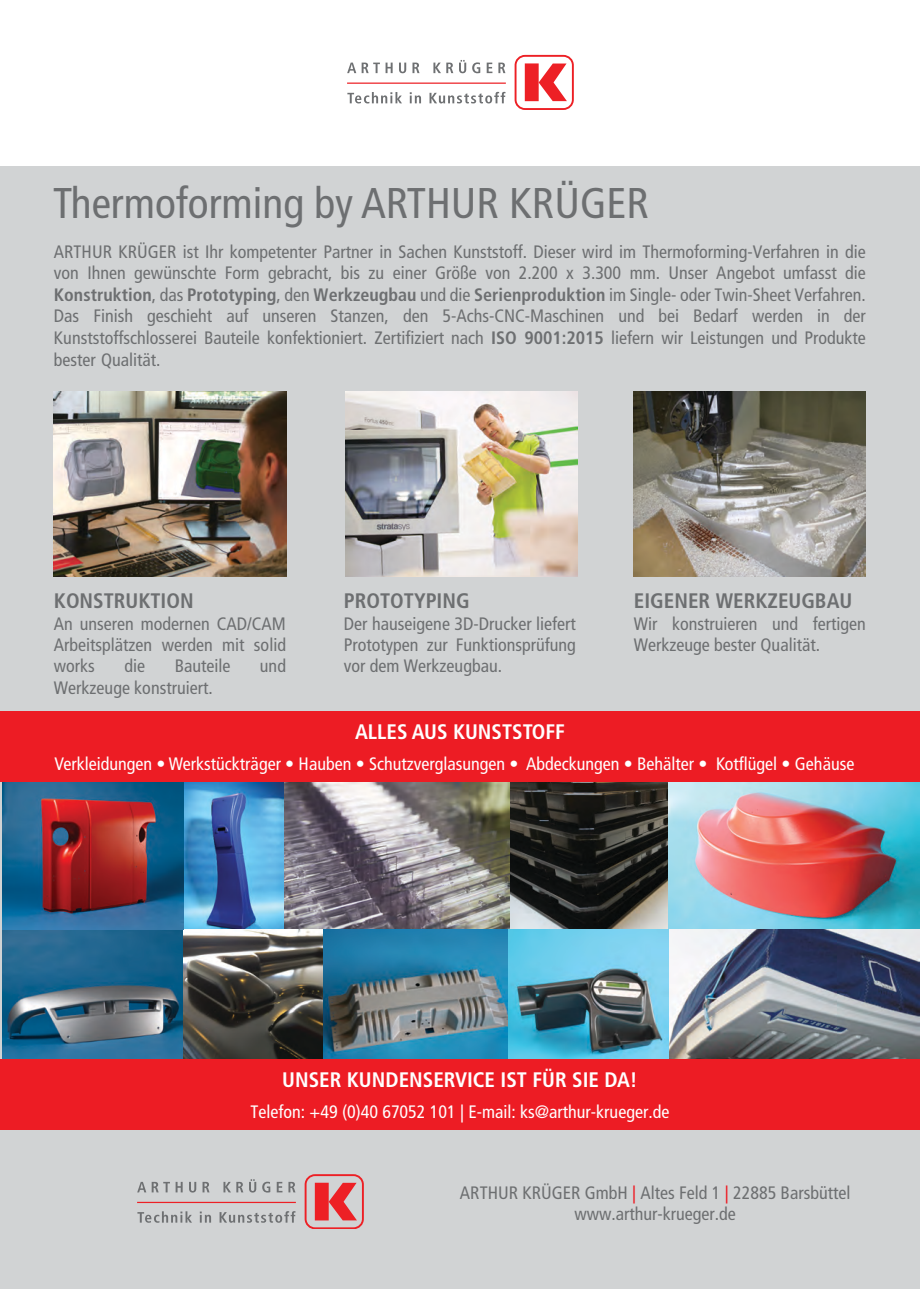
<style>
.page{position:relative;width:920px;height:1289px;background:#fff}
.page>*{position:absolute;margin:0;border:0;box-sizing:border-box;transform-origin:0 0}
.t1{font:condensed 42.9px "Frutiger LT Std";color:#6d6f71}
.t2{font:700 condensed 21px "Frutiger LT Std";color:#fff}
.t3{font:700 condensed 21px "Frutiger LT Std";color:#6d6f71}
.t4{font:condensed 18px/21.3px "Frutiger LT Std";color:#6d6f71;text-align:justify}
.t5{font:condensed 18px "Frutiger LT Std";color:#fff}
.t6{font:condensed 18px/21px "Frutiger LT";color:#6d6f71;text-align:center}
.s1{font-weight:700}
.s2{font-family:"Frutiger LT"}
.s3{color:#ed1c24}
</style>
<div class="page">
<div style="left:1px;top:165px;width:918px;height:1123px;background:#d1d3d4"></div>
<img style="left:633px;top:391px;width:232px;height:185px">
<img style="left:54px;top:391px;width:232px;height:185px">
<img style="left:2px;top:929px;width:322px;height:130px">
<img style="left:183px;top:782px;width:485px;height:151px">
<img style="left:324px;top:929px;width:328px;height:130px">
<img style="left:668px;top:782px;width:251px;height:147px">
<img style="left:652px;top:929px;width:267px;height:130px">
<img style="left:2px;top:782px;width:181px;height:147px">
<div style="left:0;top:711px;width:919px;height:71px;background:#ed1c24"></div>
<div style="left:1px;top:1059px;width:918px;height:70px;background:#ed1c24"></div>
<svg style="left:347px;top:92px;width:158px;height:11px"></svg>
<svg style="left:347px;top:60px;width:158px;height:13px"></svg>
<hr style="left:347px;top:83px;width:158px;height:1px;background:#ed2025">
<div style="left:514px;top:55px;width:59px;height:55px;border:2px solid #ed2025;border-radius:9px"></div>
<svg style="left:524px;top:63px;width:42px;height:38px"></svg>
<svg style="left:137px;top:1211px;width:158px;height:11px"></svg>
<svg style="left:137px;top:1179px;width:158px;height:13px"></svg>
<hr style="left:137px;top:1201px;width:159px;height:2px;background:#ed2025">
<div style="left:304px;top:1174px;width:59px;height:54px;border:2px solid #ed2025;border-radius:9px"></div>
<svg style="left:315px;top:1182px;width:42px;height:38px"></svg>
<img style="left:345px;top:391px;width:231px;height:185px">
<h1 class="t1" style="left:53px;top:178px;width:597px">Thermoforming by ARTHUR KRÜGER</h1>
<p class="t4" style="left:54px;top:241px;width:813px">ARTHUR KRÜGER ist Ihr kompetenter Partner in Sachen Kunststoff. Dieser wird im Thermoforming-Verfahren in die von Ihnen gewünschte Form gebracht, bis zu einer Größe von 2.200 x 3.300 mm. Unser Angebot umfasst die <span class="s1">Konstruktion</span>, das <span class="s1">Prototyping</span>, den <span class="s1">Werkzeugbau</span> und die <span class="s1">Serienproduktion</span> im Single- oder Twin-Sheet Verfahren.<br>Das Finish geschieht auf unseren Stanzen, den 5-Achs-CNC-Maschinen und bei Bedarf werden in der Kunststoffschlosserei Bauteile konfektioniert. Zertifiziert nach <span class="s1">ISO 9001:2015</span> liefern wir Leistungen und Produkte bester Qualität.</p>
<p class="t3" style="left:54px;top:588px;width:141px">KONSTRUKTION</p>
<p class="t4" style="left:54px;top:613px;width:233px">An unseren modernen CAD/CAM Arbeitsplätzen werden mit solid works</p>
<p class="t4" style="left:124px;top:655px;width:22px">die</p>
<p class="t4" style="left:175px;top:655px;width:57px">Bauteile</p>
<p class="t4" style="left:260px;top:655px;width:28px">und</p>
<p class="t4" style="left:54px;top:677px;width:160px">Werkzeuge konstruiert.</p>
<p class="t3" style="left:344px;top:588px;width:127px">PROTOTYPING</p>
<p class="t4" style="left:344px;top:613px;width:233px">Der hauseigene 3D-Drucker liefert Prototypen zur Funktionsprüfung vor dem Werkzeugbau.</p>
<p class="t2" style="left:355px;top:719px;width:211px">ALLES AUS KUNSTSTOFF</p>
<p class="t3" style="left:633px;top:588px;width:220px">EIGENER WERKZEUGBAU</p>
<p class="t4" style="left:633px;top:613px;width:233px">Wir konstruieren und fertigen<br>Werkzeuge bester Qualität.</p>
<p class="t5" style="left:54px;top:753px;width:801px">Verkleidungen • Werkstückträger • Hauben • Schutzverglasungen • Abdeckungen • Behälter • Kotflügel • Gehäuse</p>
<p class="t2" style="left:282px;top:1067px;width:357px">UNSER KUNDENSERVICE IST FÜR SIE DA!</p>
<p class="t5" style="left:250px;top:1101px;width:420px">Telefon: +49 (0)40 67052 101 <span class="s2">| E-mail: ks</span>@arthur-krueger.de</p>
<p class="t6" style="left:460px;top:1184px;width:392px">ARTHUR KRÜGER GmbH <span class="s3">|</span> Altes Feld 1 <span class="s3">|</span> 22885 Barsbüttel www.arthur-krueger.de</p>
</div>
